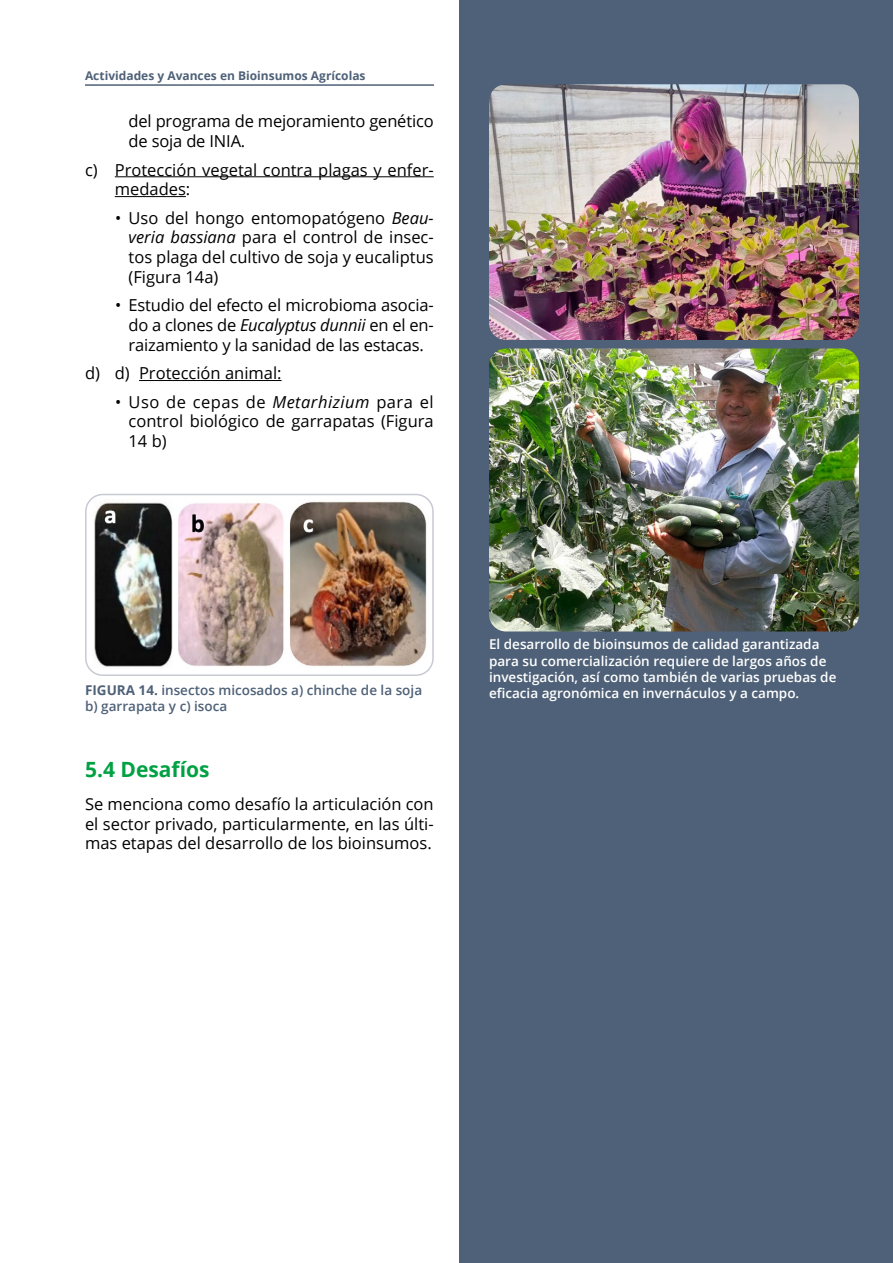
<style>
.page{position:relative;width:893px;height:1263px;background:#fff}
.page>*{position:absolute;margin:0;border:0;box-sizing:border-box;transform-origin:0 0}
.Subtítulos_1{font:700 21px "Open Sans";color:#00a143}
.txt01{font:16.5px/19.8px "Open Sans";color:#000;text-align:justify}
.figuras{font:600 13.5px/16.2px "Open Sans";color:#fff}
.figuras-2{font:600 13.5px/16.2px "Open Sans";color:#4f6178}
.t1{font:700 12px "Open Sans";color:#4f6178}
.s1{font-style:italic}
.s2{font-weight:700}
</style>
<div class="page">
<hr style="left:85px;top:84px;width:723px;height:2px;background:#4f6178">
<div style="left:434px;top:62px;width:50px;height:36px;background:#fff"></div>
<div style="left:459px;top:0;width:434px;height:1263px;background:#4f6178"></div>
<img style="left:489px;top:348px;width:370px;height:283px">
<img style="left:489px;top:84px;width:370px;height:256px">
<hr style="left:115px;top:176px;width:319px;height:1px;background:#000">
<hr style="left:115px;top:196px;width:71px;height:1px;background:#000">
<hr style="left:139px;top:380px;width:143px;height:1px;background:#000">
<img style="left:91px;top:499px;width:338px;height:170px">
<div style="left:85px;top:494px;width:349px;height:182px;border:2px solid #c7cad2;border-radius:17px"></div>
<p class="t1" style="left:85px;top:67px;width:282px">Actividades y Avances en Bioinsumos Agrícolas</p>
<p class="txt01" style="left:129px;top:111px;width:307px">del programa de mejoramiento genético de soja de INIA.</p>
<p class="txt01" style="left:115px;top:159px;width:320px;text-indent:-30px">c) Protección vegetal contra plagas y enfer&shy;medades:</p>
<p class="txt01" style="left:129px;top:207px;width:307px;text-indent:-14px">• Uso del hongo entomopatógeno <span class="s1">Beau&shy;veria bassiana</span> para el control de insec&shy;tos plaga del cultivo de soja y eucaliptus (Figura 14a)</p>
<p class="txt01" style="left:129px;top:295px;width:307px;text-indent:-14px">• Estudio del efecto el microbioma asocia&shy;do a clones de <span class="s1">Eucalyptus dunnii</span> en el en&shy;raizamiento y la sanidad de las estacas.</p>
<p class="txt01" style="left:85px;top:363px;width:198px">d) d) Protección animal:</p>
<p class="txt01" style="left:129px;top:391px;width:307px;text-indent:-14px">• Uso de cepas de <span class="s1">Metarhizium</span> para el control biológico de garrapatas (Figura 14 b)</p>
<p class="figuras-2" style="left:85px;top:681px;width:339px"><span class="s2">FIGURA 14.</span> insectos micosados a) chinche de la soja b) garrapata y c) isoca</p>
<p class="Subtítulos_1" style="left:85px;top:755px;width:126px">5.4 Desafíos</p>
<p class="txt01" style="left:85px;top:793px;width:350px">Se menciona como desafío la articulación con el sector privado, particularmente, en las últi&shy;mas etapas del desarrollo de los bioinsumos.</p>
<p class="figuras" style="left:489px;top:636px;width:349px">El desarrollo de bioinsumos de calidad garantizada para su comercialización requiere de largos años de investigación, así como también de varias pruebas de eficacia agronómica en invernáculos y a campo.</p>
</div>
